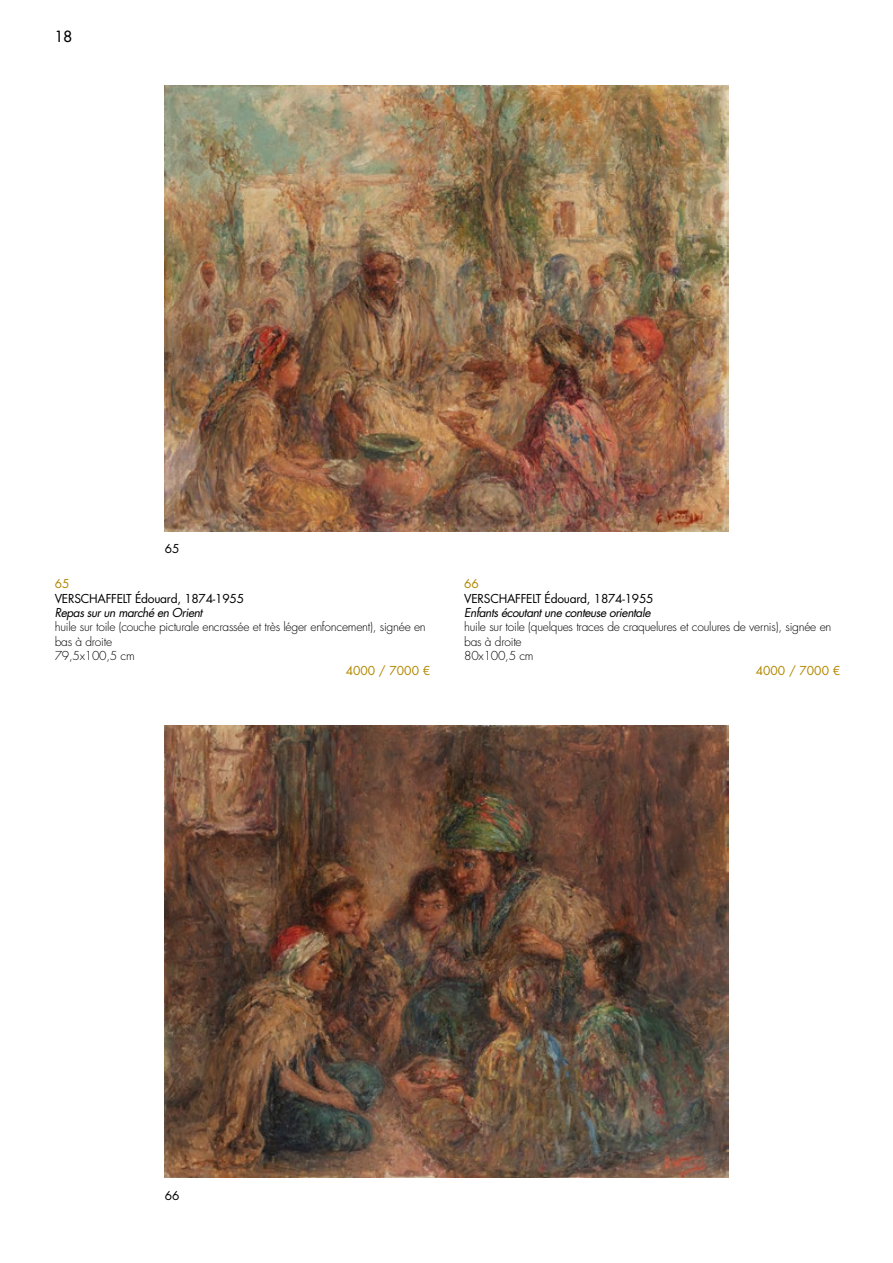
<style>
.page{position:relative;width:893px;height:1263px;background:#fff}
.page>*{position:absolute;margin:0;border:0;box-sizing:border-box;transform-origin:0 0}
.t1{font:500 15px "Futura Std";color:#000}
.t2{font:300 12px/14.4px "Futura Std";letter-spacing:-.02em;color:#000}
.t3{font:12px "Futura Std";letter-spacing:-.02em;color:#000}
.t4{font:italic 12px "Futura Std";letter-spacing:-.04em;color:#000}
.t5{font:12px "Futura Std";color:#b28800}
</style>
<div class="page">
<img style="left:165px;top:725px;width:563px;height:453px">
<img style="left:165px;top:85px;width:563px;height:446px">
<p class="t1" style="left:55px;top:27px;width:19px">18</p>
<p class="t3" style="left:165px;top:541px;width:16px">65</p>
<p class="t5" style="left:55px;top:576px;width:16px">65</p>
<p class="t3" style="left:55px;top:590px;width:191px">VERSCHAFFELT Édouard, 1874-1955</p>
<p class="t4" style="left:55px;top:605px;width:149px">Repas sur un marché en Orient</p>
<p class="t2" style="left:55px;top:620px;width:373px">huile sur toile (couche picturale encrassée et très léger enfoncement), signée en bas à droite<br>79,5x100,5 cm</p>
<p class="t5" style="left:346px;top:662px;width:86px">4000 / 7000 €</p>
<p class="t5" style="left:464px;top:576px;width:16px">66</p>
<p class="t3" style="left:464px;top:590px;width:191px">VERSCHAFFELT Édouard, 1874-1955</p>
<p class="t4" style="left:464px;top:605px;width:188px">Enfants écoutant une conteuse orientale</p>
<p class="t2" style="left:464px;top:620px;width:369px">huile sur toile (quelques traces de craquelures et coulures de vernis), signée en bas à droite<br>80x100,5 cm</p>
<p class="t5" style="left:756px;top:662px;width:86px">4000 / 7000 €</p>
<p class="t3" style="left:165px;top:1188px;width:16px">66</p>
</div>
